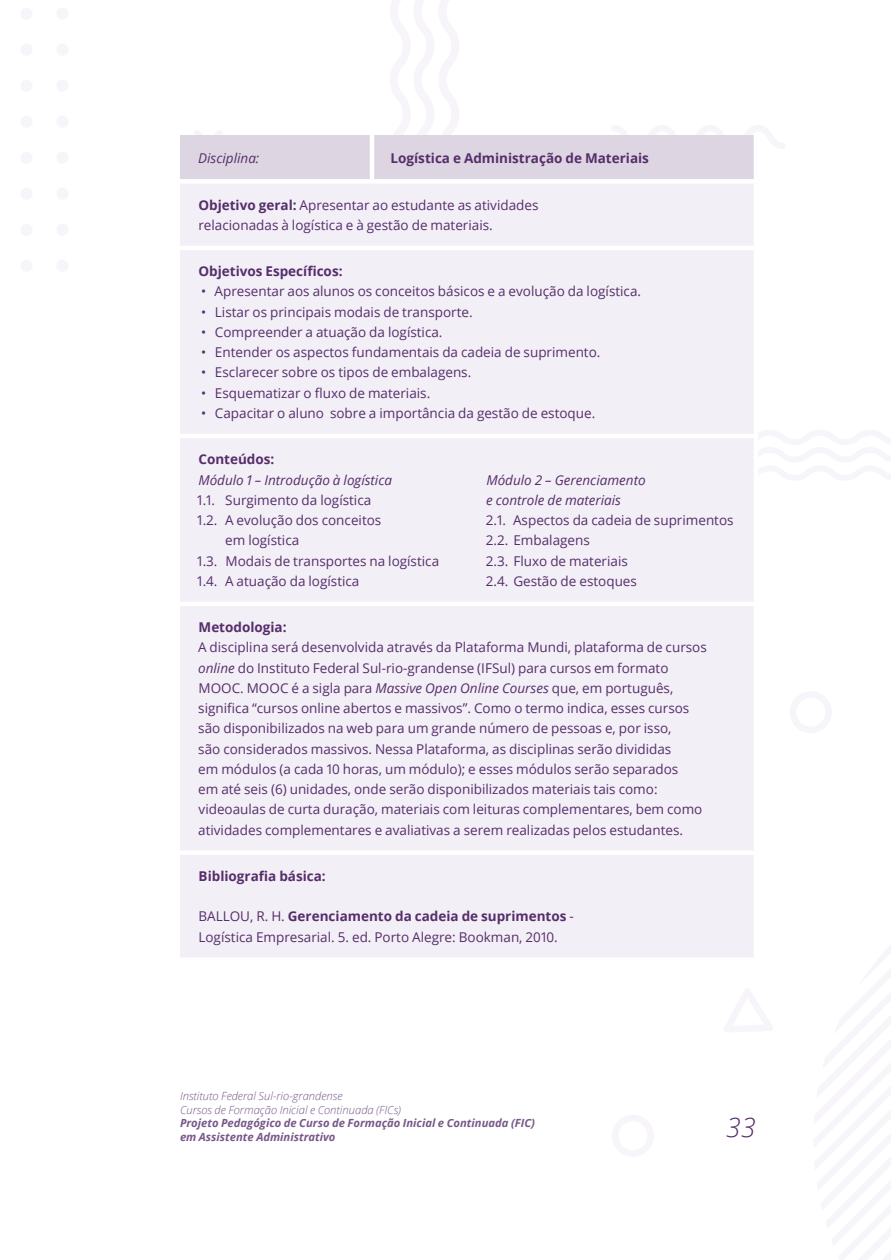
<style>
.page{position:relative;width:891px;height:1260px;background:#fff}
.page>*{position:absolute;margin:0;border:0;box-sizing:border-box;transform-origin:0 0}
.t1{font:italic 300 27px "Open Sans";color:#552e6b}
.t2{font:13.5px/20.2px "Open Sans";color:#552e6b}
.t3{font:700 13.5px "Open Sans";color:#552e6b}
.t4{font:italic 13.5px/20.2px "Open Sans";color:#552e6b}
.t5{font:italic 700 11.25px/13.5px "Open Sans";color:#775889}
.t6{font:italic 300 11.25px/13.5px "Open Sans";color:#775889}
.s1{font-weight:700}
.s2{font-style:italic}
</style>
<div class="page">
<div style="left:56px;top:7px;width:13px;height:13px;background:#f7f5f9;border-radius:50%"></div>
<div style="left:56px;top:43px;width:13px;height:13px;background:#f7f5f9;border-radius:50%"></div>
<div style="left:56px;top:80px;width:13px;height:12px;background:#f7f5f9;border-radius:50%"></div>
<div style="left:56px;top:116px;width:13px;height:12px;background:#f7f5f9;border-radius:50%"></div>
<div style="left:56px;top:152px;width:13px;height:12px;background:#f7f5f9;border-radius:50%"></div>
<div style="left:56px;top:188px;width:13px;height:12px;background:#f7f5f9;border-radius:50%"></div>
<div style="left:56px;top:224px;width:13px;height:12px;background:#f7f5f9;border-radius:50%"></div>
<div style="left:56px;top:260px;width:13px;height:12px;background:#f7f5f9;border-radius:50%"></div>
<div style="left:20px;top:7px;width:13px;height:13px;background:#f7f5f9;border-radius:50%"></div>
<div style="left:20px;top:43px;width:13px;height:13px;background:#f7f5f9;border-radius:50%"></div>
<div style="left:20px;top:80px;width:13px;height:12px;background:#f7f5f9;border-radius:50%"></div>
<div style="left:20px;top:116px;width:13px;height:12px;background:#f7f5f9;border-radius:50%"></div>
<div style="left:20px;top:152px;width:13px;height:12px;background:#f7f5f9;border-radius:50%"></div>
<div style="left:20px;top:188px;width:13px;height:12px;background:#f7f5f9;border-radius:50%"></div>
<div style="left:20px;top:224px;width:13px;height:12px;background:#f7f5f9;border-radius:50%"></div>
<div style="left:20px;top:260px;width:13px;height:12px;background:#f7f5f9;border-radius:50%"></div>
<div style="left:180px;top:135px;width:574px;height:44px;background:#ddd5e1"></div>
<div style="left:180px;top:184px;width:574px;height:773px;background:#f3eff6"></div>
<hr style="left:180px;top:434px;width:192px;height:4px;background:#fff">
<hr style="left:372px;top:434px;width:96px;height:4px;background:#fff">
<hr style="left:180px;top:602px;width:192px;height:4px;background:#fff">
<hr style="left:372px;top:602px;width:96px;height:4px;background:#fff">
<hr style="left:180px;top:246px;width:192px;height:4px;background:#fff">
<hr style="left:372px;top:246px;width:96px;height:4px;background:#fff">
<hr style="left:468px;top:246px;width:290px;height:4px;background:#fff">
<hr style="left:468px;top:434px;width:290px;height:4px;background:#fff">
<hr style="left:468px;top:602px;width:290px;height:4px;background:#fff">
<div style="left:180px;top:850px;width:192px;height:5px;background:#fff"></div>
<div style="left:372px;top:850px;width:96px;height:5px;background:#fff"></div>
<div style="left:468px;top:850px;width:290px;height:5px;background:#fff"></div>
<hr style="left:370px;top:135px;width:4px;height:44px;background:#fff">
<p class="t4" style="left:198px;top:148px;width:63px">Disciplina:</p>
<p class="t3" style="left:391px;top:149px;width:260px">Logística e Administração de Materiais</p>
<p class="t2" style="left:198px;top:194px;width:342px"><span class="s1">Objetivo geral:</span> Apresentar ao estudante as atividades relacionadas à logística e à gestão de materiais.</p>
<p class="t3" style="left:198px;top:262px;width:146px">Objetivos Específicos:</p>
<p class="t2" style="left:201px;top:281px;width:442px">• Apresentar aos alunos os conceitos básicos e a evolução da logística.</p>
<p class="t2" style="left:201px;top:301px;width:273px">• Listar os principais modais de transporte.</p>
<p class="t2" style="left:201px;top:322px;width:243px">• Compreender a atuação da logística.</p>
<p class="t2" style="left:201px;top:342px;width:401px">• Entender os aspectos fundamentais da cadeia de suprimento.</p>
<p class="t2" style="left:201px;top:362px;width:272px">• Esclarecer sobre os tipos de embalagens.</p>
<p class="t2" style="left:201px;top:382px;width:231px">• Esquematizar o fluxo de materiais.</p>
<p class="t2" style="left:201px;top:403px;width:396px">• Capacitar o aluno sobre a importância da gestão de estoque.</p>
<p class="t3" style="left:198px;top:450px;width:77px">Conteúdos:</p>
<p class="t4" style="left:198px;top:469px;width:195px">Módulo 1 – Introdução à logística</p>
<p class="t2" style="left:197px;top:489px;width:176px">1.1. Surgimento da logística</p>
<p class="t2" style="left:197px;top:510px;width:186px">1.2. A evolução dos conceitos</p>
<p class="t2" style="left:225px;top:530px;width:76px">em logística</p>
<p class="t2" style="left:197px;top:550px;width:243px">1.3. Modais de transportes na logística</p>
<p class="t2" style="left:197px;top:570px;width:164px">1.4. A atuação da logística</p>
<p class="t4" style="left:486px;top:469px;width:161px">Módulo 2 – Gerenciamento e controle de materiais</p>
<p class="t2" style="left:486px;top:510px;width:249px">2.1. Aspectos da cadeia de suprimentos<br>2.2. Embalagens<br>2.3. Fluxo de materiais<br>2.4. Gestão de estoques</p>
<p class="t3" style="left:199px;top:618px;width:90px">Metodologia:</p>
<p class="t2" style="left:198px;top:637px;width:510px">A disciplina será desenvolvida através da Plataforma Mundi, plataforma de cursos <span class="s2">online</span> do Instituto Federal Sul-rio-grandense (IFSul) para cursos em formato MOOC. MOOC é a sigla para <span class="s2">Massive Open Online Courses</span> que, em português, significa “cursos online abertos e massivos”. Como o termo indica, esses cursos são disponibilizados na web para um grande número de pessoas e, por isso,<br>são considerados massivos. Nessa Plataforma, as disciplinas serão divididas<br>em módulos (a cada 10 horas, um módulo); e esses módulos serão separados<br>em até seis (6) unidades, onde serão disponibilizados materiais tais como: videoaulas de curta duração, materiais com leituras complementares, bem como atividades complementares e avaliativas a serem realizadas pelos estudantes.</p>
<p class="t3" style="left:199px;top:867px;width:129px">Bibliografia básica:</p>
<p class="t2" style="left:199px;top:906px;width:377px">BALLOU, R. H. <span class="s1">Gerenciamento da cadeia de suprimentos</span> -<br>Logística Empresarial. 5. ed. Porto Alegre: Bookman, 2010.</p>
<p class="t6" style="left:180px;top:1089px;width:223px">Instituto Federal Sul-rio-grandense<br>Cursos de Formação Inicial e Continuada (FICs)</p>
<p class="t5" style="left:180px;top:1116px;width:357px">Projeto Pedagógico de Curso de Formação Inicial e Continuada (FIC) em Assistente Administrativo</p>
<h1 class="t1" style="left:726px;top:1108px;width:31px">33</h1>
</div>
